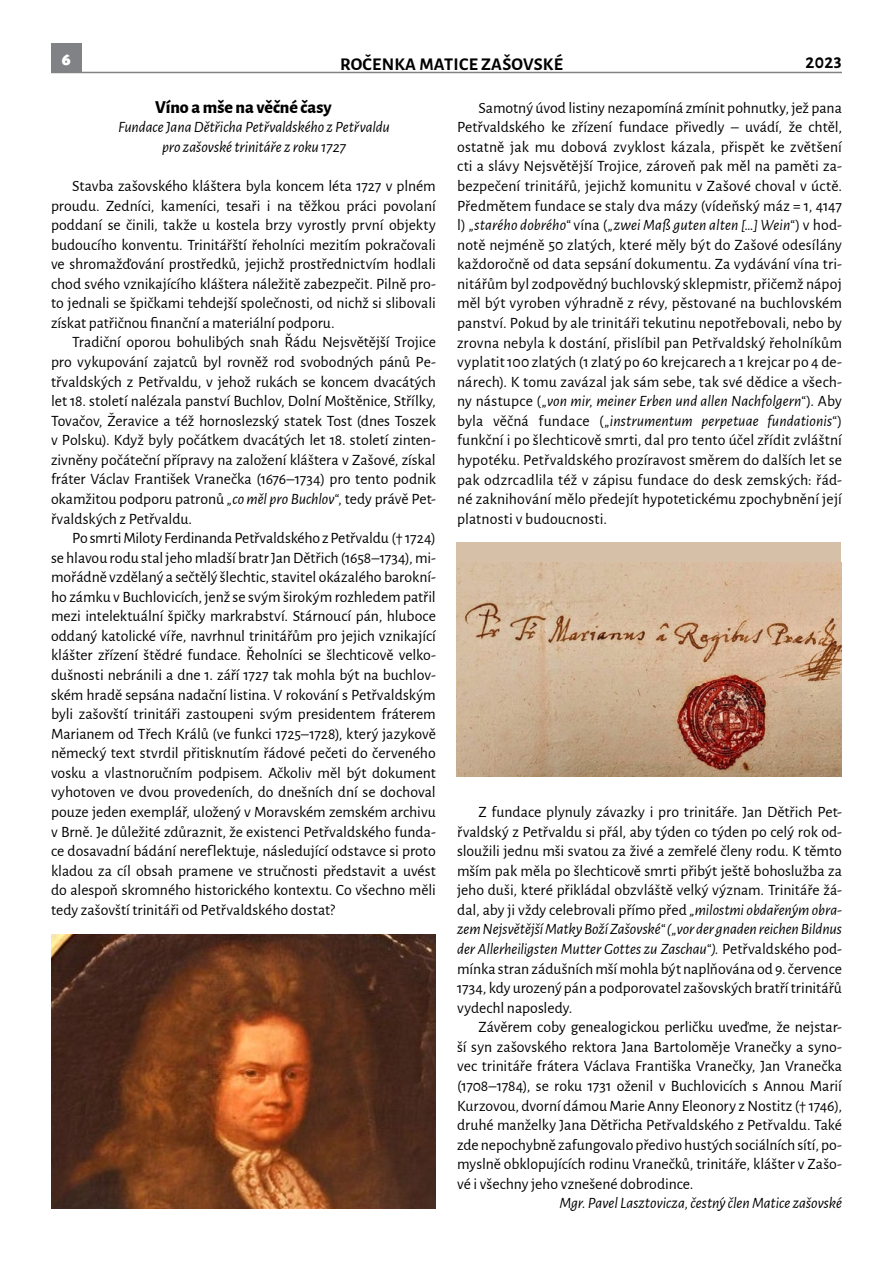
<style>
.page{position:relative;width:893px;height:1263px;background:#fff}
.page>*{position:absolute;margin:0;border:0;box-sizing:border-box;transform-origin:0 0}
.t1{font:700 18px "Alegreya Sans";letter-spacing:.015em;color:#000}
.t2{font:800 18px "Alegreya Sans";color:#000}
.t3{font:900 18px "Alegreya Sans";color:#fff}
.t4{font:15.75px/19.5px "Alegreya Sans";color:#000;text-align:justify}
.t5{font:italic 15.75px/19.5px "Alegreya Sans";letter-spacing:-.005em;color:#000;text-align:center}
.s1{font-style:italic}
</style>
<div class="page">
<div style="left:51px;top:43px;width:31px;height:30px;background:#808285"></div>
<hr style="left:51px;top:72px;width:791px;height:1px;background:#808285">
<img style="left:51px;top:934px;width:385px;height:274px">
<div style="left:456px;top:542px;width:385px;height:235px;background:#d6c0a8"></div>
<img style="left:456px;top:563px;width:385px;height:214px">
<p class="t3" style="left:62px;top:45px;width:10px">6</p>
<p class="t1" style="left:340px;top:51px;width:224px">ROČENKA MATICE ZAŠOVSKÉ</p>
<p class="t1" style="left:806px;top:49px;width:38px">2023</p>
<p class="t2" style="left:155px;top:93px;width:178px">Víno a mše na věčné časy</p>
<p class="t5" style="left:118px;top:117px;width:273px">Fundace Jana Dětřicha Petřvaldského z Petřvaldu pro zašovské trinitáře z roku 1727</p>
<p class="t4" style="left:51px;top:175px;width:386px;text-indent:21px">Stavba zašovského kláštera byla koncem léta 1727 v plném proudu. Zedníci, kameníci, tesaři i na těžkou práci povolaní poddaní se činili, takže u kostela brzy vyrostly první objekty budoucího konventu. Trinitářští řeholníci mezitím pokračovali ve shromažďování prostředků, jejichž prostřednictvím hodlali chod svého vznikajícího kláštera náležitě zabezpečit. Pilně pro&shy;to jednali se špičkami tehdejší společnosti, od nichž si slibovali získat patřičnou finanční a materiální podporu.</p>
<p class="t4" style="left:51px;top:332px;width:386px;text-indent:21px">Tradiční oporou bohulibých snah Řádu Nejsvětější Trojice pro vykupování zajatců byl rovněž rod svobodných pánů Pe&shy;třvaldských z Petřvaldu, v jehož rukách se koncem dvacátých let 18. století nalézala panství Buchlov, Dolní Moštěnice, Střílky, Tovačov, Žeravice a též hornoslezský statek Tost (dnes Toszek v Polsku). Když byly počátkem dvacátých let 18. století zinten&shy;zivněny počáteční přípravy na založení kláštera v Zašové, získal fráter Václav František Vranečka (1676–1734) pro tento podnik okamžitou podporu patronů <span class="s1">„co měl pro Buchlov“</span>, tedy právě Pet&shy;řvaldských z Petřvaldu.</p>
<p class="t4" style="left:51px;top:527px;width:386px;text-indent:21px">Po smrti Miloty Ferdinanda Petřvaldského z Petřvaldu († 1724) se hlavou rodu stal jeho mladší bratr Jan Dětřich (1658–1734), mi&shy;mořádně vzdělaný a sečtělý šlechtic, stavitel okázalého barokní&shy;ho zámku v Buchlovicích, jenž se svým širokým rozhledem patřil mezi intelektuální špičky markrabství. Stárnoucí pán, hluboce oddaný katolické víře, navrhnul trinitářům pro jejich vznikající klášter zřízení štědré fundace. Řeholníci se šlechticově velko&shy;dušnosti nebránili a dne 1. září 1727 tak mohla být na buchlov&shy;ském hradě sepsána nadační listina. V rokování s Petřvaldským byli zašovští trinitáři zastoupeni svým presidentem fráterem Marianem od Třech Králů (ve funkci 1725–1728), který jazykově německý text stvrdil přitisknutím řádové pečeti do červeného vosku a vlastnoručním podpisem. Ačkoliv měl být dokument vyhotoven ve dvou provedeních, do dnešních dní se dochoval pouze jeden exemplář, uložený v Moravském zemském archivu v Brně. Je důležité zdůraznit, že existenci Petřvaldského funda&shy;ce dosavadní bádání nereflektuje, následující odstavce si proto kladou za cíl obsah pramene ve stručnosti představit a uvést do alespoň skromného historického kontextu. Co všechno měli tedy zašovští trinitáři od Petřvaldského dostat?</p>
<p class="t4" style="left:457px;top:97px;width:386px;text-indent:21px">Samotný úvod listiny nezapomíná zmínit pohnutky, jež pana Petřvaldského ke zřízení fundace přivedly – uvádí, že chtěl, ostatně jak mu dobová zvyklost kázala, přispět ke zvětšení cti a slávy Nejsvětější Trojice, zároveň pak měl na paměti za&shy;bezpečení trinitářů, jejichž komunitu v Zašové choval v úctě.<br>Předmětem fundace se staly dva mázy (vídeňský máz = 1, 4147 l) <span class="s1">„starého dobrého“</span> vína (<span class="s1">„zwei Maß guten alten […] Wein“</span>) v hod&shy;notě nejméně 50 zlatých, které měly být do Zašové odesílány každoročně od data sepsání dokumentu. Za vydávání vína tri&shy;nitářům byl zodpovědný buchlovský sklepmistr, přičemž nápoj měl být vyroben výhradně z révy, pěstované na buchlovském panství. Pokud by ale trinitáři tekutinu nepotřebovali, nebo by zrovna nebyla k dostání, přislíbil pan Petřvaldský řeholníkům vyplatit 100 zlatých (1 zlatý po 60 krejcarech a 1 krejcar po 4 de&shy;nárech). K tomu zavázal jak sám sebe, tak své dědice a všech&shy;ny nástupce (<span class="s1">„von mir, meiner Erben und allen Nachfolgern“</span>). Aby byla věčná fundace (<span class="s1">„instrumentum perpetuae fundationis“</span>) funkční i po šlechticově smrti, dal pro tento účel zřídit zvláštní hypotéku. Petřvaldského prozíravost směrem do dalších let se pak odzrcadlila též v zápisu fundace do desk zemských: řád&shy;né zaknihování mělo předejít hypotetickému zpochybnění její platnosti v budoucnosti.</p>
<p class="t4" style="left:457px;top:801px;width:386px;text-indent:21px">Z fundace plynuly závazky i pro trinitáře. Jan Dětřich Pet&shy;řvaldský z Petřvaldu si přál, aby týden co týden po celý rok od&shy;sloužili jednu mši svatou za živé a zemřelé členy rodu. K těmto mším pak měla po šlechticově smrti přibýt ještě bohoslužba za jeho duši, které přikládal obzvláště velký význam. Trinitáře žá&shy;dal, aby ji vždy celebrovali přímo před <span class="s1">„milostmi obdařeným obra&shy;zem Nejsvětější Matky Boží Zašovské“ („vor der gnaden reichen Bildnus der Allerheiligsten Mutter Gottes zu Zaschau“).</span> Petřvaldského pod&shy;mínka stran zádušních mší mohla být naplňována od 9. července 1734, kdy urozený pán a podporovatel zašovských bratří trinitářů vydechl naposledy.</p>
<p class="t4" style="left:457px;top:1017px;width:386px;text-indent:21px">Závěrem coby genealogickou perličku uveďme, že nejstar&shy;ší syn zašovského rektora Jana Bartoloměje Vranečky a syno&shy;vec trinitáře frátera Václava Františka Vranečky, Jan Vranečka (1708–1784), se roku 1731 oženil v Buchlovicích s Annou Marií Kurzovou, dvorní dámou Marie Anny Eleonory z Nostitz († 1746), druhé manželky Jana Dětřicha Petřvaldského z Petřvaldu. Také zde nepochybně zafungovalo předivo hustých sociálních sítí, po&shy;myslně obklopujících rodinu Vranečků, trinitáře, klášter v Zašo&shy;vé i všechny jeho vznešené dobrodince.</p>
<p class="t5" style="left:559px;top:1193px;width:284px">Mgr. Pavel Lasztovicza, čestný člen Matice zašovské</p>
</div>
